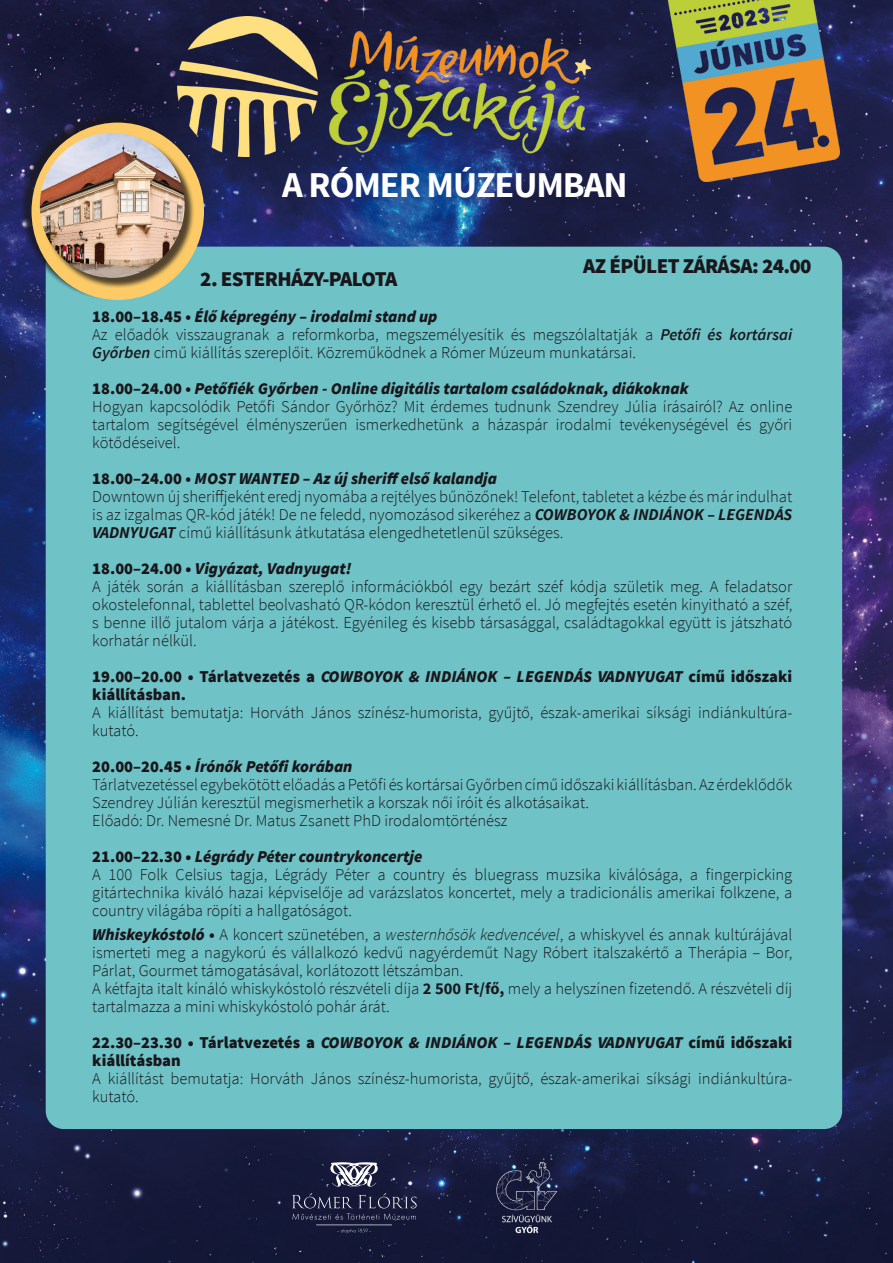
<style>
.page{position:relative;width:893px;height:1263px;background:#fff}
.page>*{position:absolute;margin:0;border:0;box-sizing:border-box;transform-origin:0 0}
.t1{font:700 36.3px "Source Sans Pro";letter-spacing:-.03em;color:#fff}
.t2{font:900 21px "Source Sans Pro";letter-spacing:-.03em;color:#1a171c}
.t3{font:300 16.5px/18px "Source Sans Pro";color:#1a171c}
.t4{font:900 16.5px/18px "Source Sans Pro";color:#1a171c}
.s1{font-weight:900}
.s2{font-weight:700}
.s3{font-weight:900;font-style:italic}
.s4{font-weight:600;font-style:italic}
.s5{font-weight:700;font-style:italic}
.s6{font-style:italic}
</style>
<div class="page">
<img style="left:0;top:0;width:893px;height:1263px">
<img style="left:668px;top:0;width:172px;height:181px">
<div style="left:46px;top:247px;width:796px;height:882px;background:#6fc3c7;border-radius:18px"></div>
<img style="left:484px;top:1160px;width:88px;height:74px">
<svg style="left:292px;top:1193px;width:125px;height:40px;background:#282b48"></svg>
<svg style="left:330px;top:1162px;width:48px;height:24px"></svg>
<div style="left:20px;top:113px;width:182px;height:187px;background:#1a171c;opacity:.75"></div>
<div style="left:32px;top:123px;width:172px;height:177px;background:#fccb67;border-radius:50%"></div>
<div style="left:41px;top:134px;width:154px;height:154px;background:#1a171c;opacity:.75"></div>
<img style="left:40px;top:133px;width:145px;height:145px;border-radius:72px">
<img style="left:178px;top:16px;width:412px;height:141px">
<h1 class="t1" style="left:282px;top:161px;width:347px">A RÓMER MÚZEUMBAN</h1>
<p class="t2" style="left:583px;top:252px;width:230px">AZ ÉPÜLET ZÁRÁSA: 24.00</p>
<p class="t2" style="left:200px;top:265px;width:199px">2. ESTERHÁZY-PALOTA</p>
<p class="t3" style="left:92px;top:307px;width:701px"><span class="s1">18.00–18.45</span> <span class="s2">•</span> <span class="s3">Élő képregény – irodalmi stand up<br></span>Az előadók visszaugranak a reformkorba, megszemélyesítik és megszólaltatják a <span class="s4">Petőfi és kortársai<br>Győrben</span> című kiállítás szereplőit. Közreműködnek a Rómer Múzeum munkatársai.</p>
<p class="t3" style="left:92px;top:379px;width:701px"><span class="s1">18.00–24.00</span> <span class="s2">•</span> <span class="s3">Petőfiék Győrben - Online digitális tartalom családoknak, diákoknak<br></span>Hogyan kapcsolódik Petőfi Sándor Győrhöz? Mit érdemes tudnunk Szendrey Júlia írásairól? Az online tartalom segítségével élményszerűen ismerkedhetünk a házaspár irodalmi tevékenységével és győri kötődéseivel.</p>
<p class="t3" style="left:92px;top:469px;width:701px"><span class="s1">18.00–24.00</span> <span class="s2">•</span> <span class="s3">MOST WANTED – Az új sheriff első kalandja<br></span>Downtown új sheriffjeként eredj nyomába a rejtélyes bűnözőnek! Telefont, tabletet a kézbe és már indulhat is az izgalmas QR-kód játék! De ne feledd, nyomozásod sikeréhez a <span class="s5">COWBOYOK &amp; INDIÁNOK – LEGENDÁS VADNYUGAT</span> című kiállításunk átkutatása elengedhetetlenül szükséges.</p>
<p class="t3" style="left:92px;top:559px;width:701px"><span class="s1">18.00–24.00 •</span> <span class="s3">Vigyázat, Vadnyugat!<br></span>A játék során a kiállításban szereplő információkból egy bezárt széf kódja születik meg. A feladatsor okostelefonnal, tablettel beolvasható QR-kódon keresztül érhető el. Jó megfejtés esetén kinyitható a széf, s benne illő jutalom várja a játékost. Egyénileg és kisebb társasággal, családtagokkal együtt is játszható korhatár nélkül.</p>
<p class="t4" style="left:92px;top:668px;width:701px">19.00–20.00 • Tárlatvezetés a <span class="s6">COWBOYOK &amp; INDIÁNOK – LEGENDÁS VADNYUGAT</span> című időszaki kiállításban.</p>
<p class="t3" style="left:92px;top:703px;width:701px">A kiállítást bemutatja: Horváth János színész-humorista, gyűjtő, észak-amerikai síksági indiánkultúra&shy;kutató.</p>
<p class="t3" style="left:92px;top:757px;width:701px"><span class="s1">20.00–20.45 •</span> <span class="s3">Írónők Petőfi korában<br></span>Tárlatvezetéssel egybekötött előadás a Petőfi és kortársai Győrben című időszaki kiállításban. Az érdeklődők Szendrey Júlián keresztül megismerhetik a korszak női íróit és alkotásaikat.<br>Előadó: Dr. Nemesné Dr. Matus Zsanett PhD irodalomtörténész</p>
<p class="t3" style="left:92px;top:847px;width:701px"><span class="s1">21.00–22.30 •</span> <span class="s3">Légrády Péter countrykoncertje<br></span>A 100 Folk Celsius tagja, Légrády Péter a country és bluegrass muzsika kiválósága, a fingerpicking gitártechnika kiváló hazai képviselője ad varázslatos koncertet, mely a tradicionális amerikai folkzene, a country világába röpíti a hallgatóságot.</p>
<p class="t3" style="left:92px;top:925px;width:701px"><span class="s3">Whiskeykóstoló</span> <span class="s2">•</span> A koncert szünetében, a <span class="s6">westernhősök kedvencével</span>, a whiskyvel és annak kultúrájával ismerteti meg a nagykorú és vállalkozó kedvű nagyérdeműt Nagy Róbert italszakértő a Therápia – Bor, Párlat, Gourmet támogatásával, korlátozott létszámban.<br>A kétfajta italt kínáló whiskykóstoló részvételi díja <span class="s2">2 500 Ft/fő,</span> mely a helyszínen fizetendő. A részvételi díj tartalmazza a mini whiskykóstoló pohár árát.</p>
<p class="t4" style="left:92px;top:1034px;width:701px">22.30–23.30 • Tárlatvezetés a <span class="s6">COWBOYOK &amp; INDIÁNOK – LEGENDÁS VADNYUGAT</span> című időszaki kiállításban</p>
<p class="t3" style="left:92px;top:1069px;width:701px">A kiállítást bemutatja: Horváth János színész-humorista, gyűjtő, észak-amerikai síksági indiánkultúra&shy;kutató.</p>
</div>
